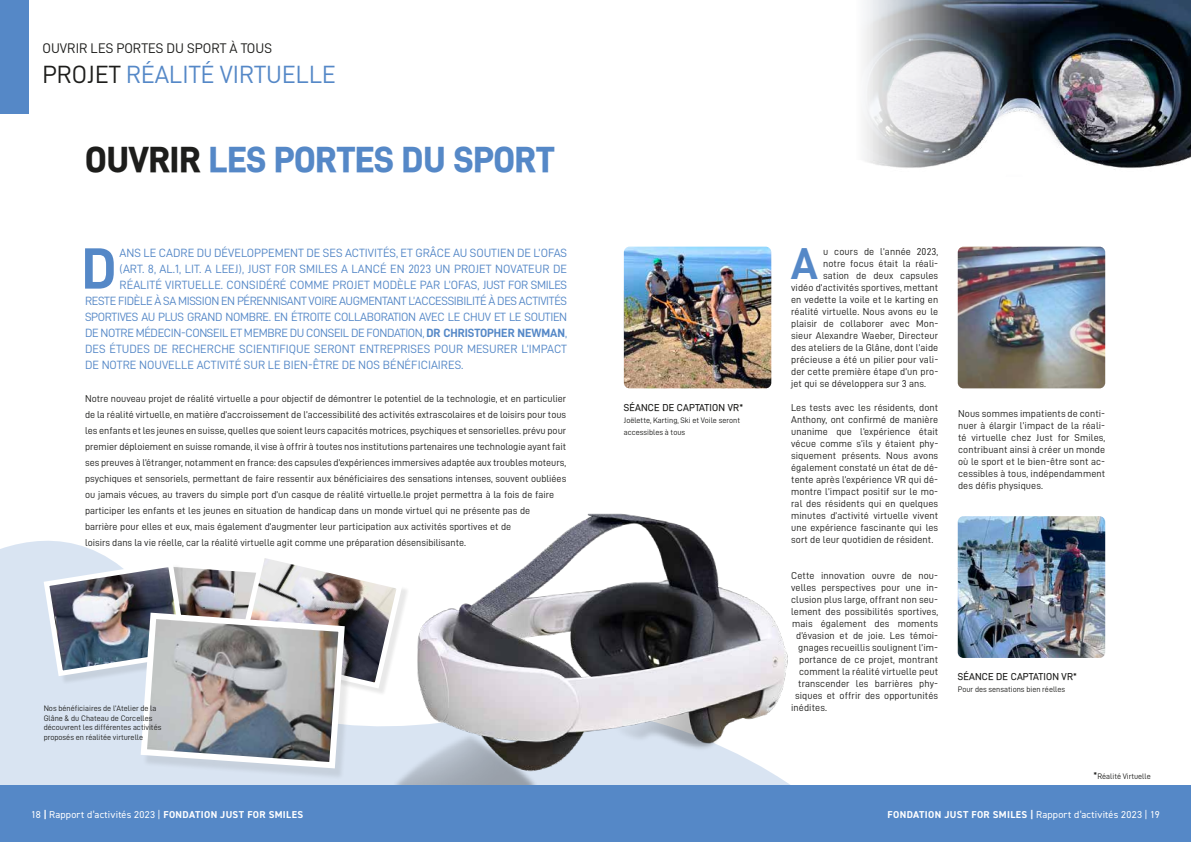
<style>
.page{position:relative;width:1191px;height:842px;background:#fff}
.page>*{position:absolute;margin:0;border:0;box-sizing:border-box;transform-origin:0 0}
.t1{font:58.4px "D DIN PRO Bold";color:#5588c7}
.t2{font:44.8px "D DIN PRO Bold";color:#5588c7}
.t3{font:36px "D DIN PRO Heavy";color:#5588c7}
.t4{font:25px "D DIN PRO Regular";color:#5588c7}
.t5{font:14px "D DIN PRO Regular";color:#1d1d1b}
.t6{font:12px "D DIN PRO Regular";color:#5588c7}
.t7{font:12px "D DIN PRO Regular";letter-spacing:-.03em;color:#5588c7}
.t8{font:10px/12px "D DIN PRO Regular";color:#1d1d1b;text-align:justify}
.t9{font:10px "DIN2014";letter-spacing:.025em;color:#fff}
.t10{font:10px "D DIN PRO Medium";letter-spacing:.02em;color:#1d1d1b}
.t11{font:8px/9.6px "D DIN PRO Regular";color:#1d1d1b}
.s1{color:#1d1d1b}
.s2{font-family:"D DIN PRO Bold"}
.s3{font-family:"D DIN PRO Medium";font-size:10px}
.s4{font-weight:700}
</style>
<div class="page">
<svg style="left:0;top:541px;width:369px;height:244px;fill:#d9e4f2"></svg>
<div style="left:0;top:0;width:28px;height:113px;background:#5588c7"></div>
<div style="left:0;top:785px;width:1191px;height:57px;background:#5588c7"></div>
<img style="left:369px;top:513px;width:421px;height:272px">
<img style="left:864px;top:0;width:327px;height:170px">
<div style="left:239px;top:554px;width:171px;height:142px;background:#fff"></div>
<div style="left:142px;top:616px;width:212px;height:164px;background:#1d1d1b;opacity:.1"></div>
<img style="left:41px;top:549px;width:364px;height:223px">
<img style="left:624px;top:247px;width:147px;height:141px">
<img style="left:957px;top:247px;width:148px;height:141px">
<img style="left:957px;top:516px;width:148px;height:142px">
<h3 class="t5" style="left:43px;top:40px;width:231px">OUVRIR LES PORTES DU SPORT À TOUS</h3>
<h3 class="t4" style="left:43px;top:61px;width:295px"><span class="s1">PROJET</span> RÉALITÉ VIRTUELLE</h3>
<h3 class="t3" style="left:85px;top:139px;width:471px"><span class="s1">OUVRIR</span> LES PORTES DU SPORT</h3>
<h1 class="t1" style="left:82px;top:236px;width:37px">D</h1>
<p class="t6" style="left:120px;top:246px;width:449px">ANS LE CADRE DU DÉVELOPPEMENT DE SES ACTIVITÉS, ET GRÂCE AU SOUTIEN DE L’OFAS</p>
<p class="t6" style="left:120px;top:262px;width:449px">(ART. 8, AL.1, LIT. A LEEJ), JUST FOR SMILES A LANCÉ EN 2023 UN PROJET NOVATEUR DE</p>
<p class="t6" style="left:120px;top:278px;width:449px">RÉALITÉ VIRTUELLE. CONSIDÉRÉ COMME PROJET MODÈLE PAR L’OFAS, JUST FOR SMILES</p>
<p class="t7" style="left:85px;top:294px;width:483px">RESTE FIDÈLE À SA MISSION EN PÉRENNISANT VOIRE AUGMENTANT L’ACCESSIBILITÉ À DES ACTIVITÉS</p>
<p class="t7" style="left:85px;top:310px;width:483px">SPORTIVES AU PLUS GRAND NOMBRE. EN ÉTROITE COLLABORATION AVEC LE CHUV ET LE SOUTIEN</p>
<p class="t7" style="left:85px;top:326px;width:483px">DE NOTRE MÉDECIN-CONSEIL ET MEMBRE DU CONSEIL DE FONDATION, <span class="s2">DR CHRISTOPHER NEWMAN</span>,</p>
<p class="t6" style="left:85px;top:342px;width:483px">DES ÉTUDES DE RECHERCHE SCIENTIFIQUE SERONT ENTREPRISES POUR MESURER L’IMPACT</p>
<p class="t6" style="left:85px;top:358px;width:380px">DE NOTRE NOUVELLE ACTIVITÉ SUR LE BIEN-ÊTRE DE NOS BÉNÉFICIAIRES.</p>
<p class="t8" style="left:85px;top:390px;width:483px;line-height:16px;text-align:left">Notre nouveau projet de réalité virtuelle a pour objectif de démontrer le potentiel de la technologie, et en particulier de la réalité virtuelle, en matière d’accroissement de l’accessibilité des activités extrascolaires et de loisirs pour tous les enfants et les jeunes en suisse, quelles que soient leurs capacités motrices, psychiques et sensorielles. prévu pour premier déploiement en suisse romande, il vise à offrir à toutes nos institutions partenaires une technologie ayant fait ses preuves à l’étranger, notamment en france: des capsules d’expériences immersives adaptée aux troubles moteurs, psychiques et sensoriels, permettant de faire ressentir aux bénéficiaires des sensations intenses, souvent oubliées ou jamais vécues, au travers du simple port d’un casque de réalité virtuelle.le projet permettra à la fois de faire participer les enfants et les jeunes en situation de handicap dans un monde virtuel qui ne présente pas de<br>barrière pour elles et eux, mais également d’augmenter leur participation aux activités sportives et de<br>loisirs dans la vie réelle, car la réalité virtuelle agit comme une préparation désensibilisante.</p>
<p class="t11" style="left:44px;top:703px;width:119px">Nos bénéficiaires de l’Atelier de la Glâne &amp; du Chateau de Corcelles découvrent les différentes activités proposés en réalitée virturelle</p>
<p class="t10" style="left:624px;top:402px;width:121px">SÉANCE DE CAPTATION VR*</p>
<p class="t11" style="left:624px;top:414px;width:118px;line-height:12px">Joëlette, Karting, Ski et Voile seront accessibles à tous</p>
<h2 class="t2" style="left:791px;top:239px;width:29px">A</h2>
<p class="t8" style="left:823px;top:245px;width:117px">u cours de l’année 2023,</p>
<p class="t8" style="left:823px;top:257px;width:117px">notre focus était la réali-</p>
<p class="t8" style="left:823px;top:269px;width:117px">sation de deux capsules</p>
<p class="t8" style="left:791px;top:281px;width:149px">vidéo d’activités sportives, mettant</p>
<p class="t8" style="left:791px;top:293px;width:149px">en vedette la voile et le karting en</p>
<p class="t8" style="left:791px;top:305px;width:149px">réalité virtuelle. Nous avons eu le</p>
<p class="t8" style="left:791px;top:317px;width:149px">plaisir de collaborer avec Mon-</p>
<p class="t8" style="left:791px;top:329px;width:149px">sieur Alexandre Waeber, Directeur</p>
<p class="t8" style="left:791px;top:341px;width:149px">des ateliers de la Glâne, dont l’aide</p>
<p class="t8" style="left:791px;top:353px;width:149px">précieuse a été un pilier pour vali-</p>
<p class="t8" style="left:791px;top:365px;width:149px">der cette première étape d’un pro-</p>
<p class="t8" style="left:791px;top:377px;width:137px">jet qui se développera sur 3 ans.</p>
<p class="t8" style="left:791px;top:401px;width:149px">Les tests avec les résidents, dont Anthony, ont confirmé de manière unanime que l’expérience était vécue comme s’ils y étaient phy&shy;siquement présents. Nous avons également constaté un état de dé&shy;tente après l’expérience VR qui dé&shy;montre l’impact positif sur le mo&shy;ral des résidents qui en quelques minutes d’activité virtuelle vivent une expérience fascinante qui les sort de leur quotidien de résident.</p>
<p class="t8" style="left:791px;top:569px;width:149px">Cette innovation ouvre de nou-</p>
<p class="t8" style="left:791px;top:581px;width:148px">velles perspectives pour une in-</p>
<p class="t8" style="left:791px;top:593px;width:148px">clusion plus large, offrant non seu-</p>
<p class="t8" style="left:791px;top:605px;width:149px">lement des possibilités sportives,</p>
<p class="t8" style="left:792px;top:617px;width:148px">mais également des moments</p>
<p class="t8" style="left:796px;top:629px;width:144px">d’évasion et de joie. Les témoi-</p>
<p class="t8" style="left:798px;top:641px;width:141px">gnages recueillis soulignent l’im-</p>
<p class="t8" style="left:799px;top:653px;width:141px">portance de ce projet, montrant</p>
<p class="t8" style="left:799px;top:665px;width:140px">comment la réalité virtuelle peut</p>
<p class="t8" style="left:798px;top:677px;width:142px">transcender les barrières phy-</p>
<p class="t8" style="left:795px;top:689px;width:145px">siques et offrir des opportunités</p>
<p class="t8" style="left:791px;top:701px;width:37px">inédites.</p>
<p class="t8" style="left:958px;top:408px;width:149px">Nous sommes impatients de conti&shy;nuer à élargir l’impact de la réali&shy;té virtuelle chez Just for Smiles, contribuant ainsi à créer un monde où le sport et le bien-être sont ac&shy;cessibles à tous, indépendamment des défis physiques.</p>
<p class="t10" style="left:957px;top:671px;width:121px">SÉANCE DE CAPTATION VR*</p>
<p class="t11" style="left:957px;top:685px;width:109px">Pour des sensations bien réelles</p>
<p class="t11" style="left:1093px;top:772px;width:59px"><span class="s3">*</span>Réalité Virtuelle</p>
<p class="t9" style="left:31px;top:808px;width:273px">18 <span class="s4">|</span> Rapport d’activités 2023 | <span class="s4">FONDATION JUST FOR SMILES</span></p>
<p class="t9" style="left:887px;top:808px;width:274px"><span class="s4">FONDATION JUST FOR SMILES |</span> Rapport d’activités 2023 | 19</p>
</div>
